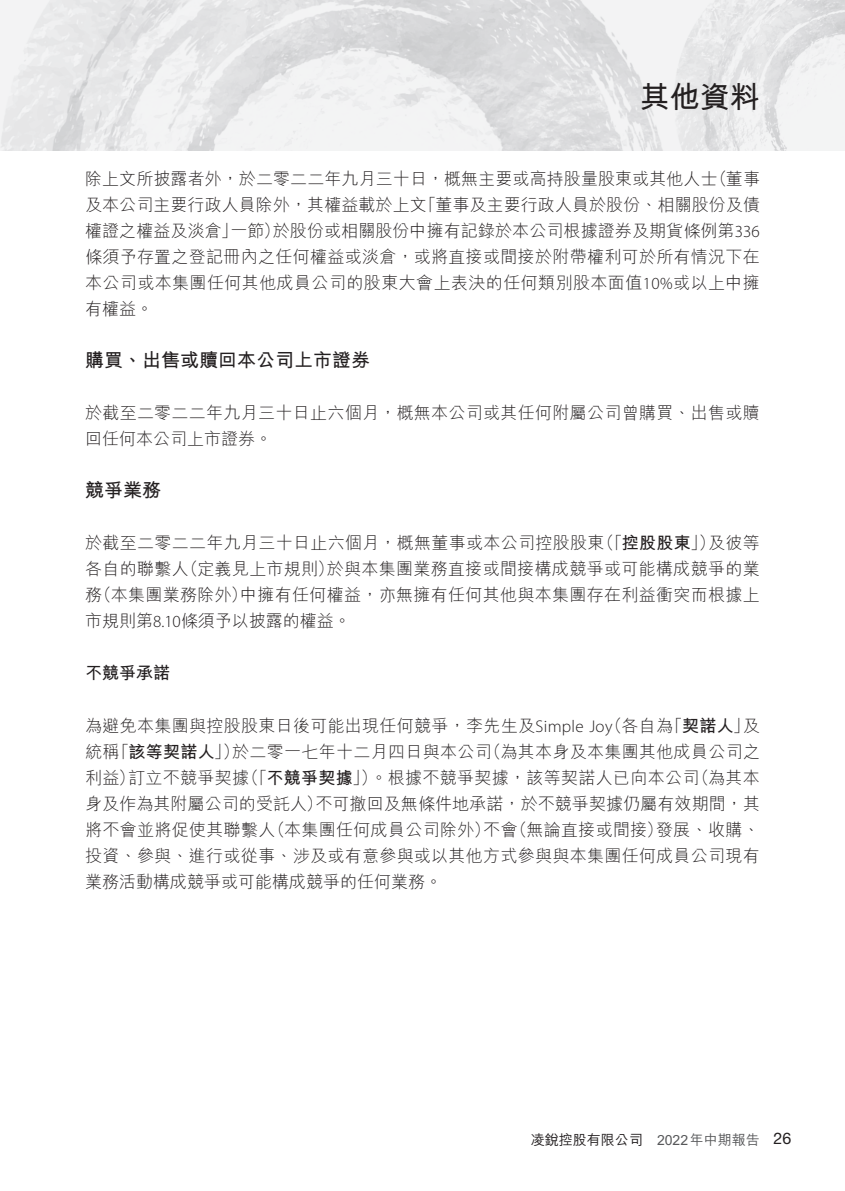
<style>
.page{position:relative;width:845px;height:1191px;background:#fff}
.page>*{position:absolute;margin:0;border:0;box-sizing:border-box;transform-origin:0 0}
.t1{font:700 30px "M Hei HK";color:#231f20}
.t2{font:700 19px "M Hei HK";color:#231f20}
.t3{font:300 17px/26px "M Hei HK";letter-spacing:.02em;color:#231f20}
.t4{font:300 17px/26px "M Hei HK";color:#231f20}
.t5{font:700 17px "M Hei HK";letter-spacing:.01em;color:#231f20}
.t6{font:16px "Helvetica Neue LT Std";color:#231f20}
.t7{font:500 14px "M Hei HK";color:#57585a}
.t8{font:500 14px "M Hei HK";color:#231f20}
.s1{font-family:"Myriad Pro"}
.s2{font-weight:700}
.s3{font-weight:300}
.s4{font-family:"Noto Sans CJ Ksc";font-weight:400}
</style>
<div class="page">
<svg style="left:0;top:0;width:845px;height:151px"></svg>
<h1 class="t1" style="left:640px;top:75px;width:121px">其他資料</h1>
<p class="t3" style="left:419px;top:165px;width:342px;text-indent:-334px">除上文所披露者外，於二零二二年九月三十日，概無主要或高持股量股東或其他人士<br>「董事及主要行政人員於股份、相關股份及債</p>
<p class="t3" style="left:710px;top:165px;width:51px">（董事</p>
<p class="t3" style="left:273px;top:191px;width:488px;text-indent:-188px">及本公司主要行政人員除外，其權益載於上文<br>於股份或相關股份中擁有記錄於本公司根據證券及期貨條例第<span class="s1">336</span></p>
<p class="t3" style="left:230px;top:217px;width:51px">一節）</p>
<p class="t3" style="left:85px;top:217px;width:676px">權證之權益及淡倉」<br>條須予存置之登記冊內之任何權益或淡倉，或將直接或間接於附帶權利可於所有情況下在本公司或本集團任何其他成員公司的股東大會上表決的任何類別股本面值<span class="s1">10%</span>或以上中擁有權益。</p>
<p class="t2" style="left:85px;top:346px;width:286px">購買、出售或贖回本公司上市證券</p>
<p class="t3" style="left:85px;top:399px;width:676px">於截至二零二二年九月三十日止六個月，概無本公司或其任何附屬公司曾購買、出售或贖回任何本公司上市證券。</p>
<p class="t2" style="left:85px;top:476px;width:77px">競爭業務</p>
<p class="t3" style="left:708px;top:529px;width:53px">及彼等</p>
<p class="t3" style="left:597px;top:529px;width:119px">（「<span class="s2">控股股東</span>」）</p>
<p class="t3" style="left:327px;top:529px;width:434px;text-indent:-242px">於截至二零二二年九月三十日止六個月，概無董事或本公司控股股東<br>於與本集團業務直接或間接構成競爭或可能構成競爭的業</p>
<p class="t3" style="left:182px;top:555px;width:154px">（定義見上市規則）</p>
<p class="t3" style="left:85px;top:555px;width:105px">各自的聯繫人</p>
<p class="t3" style="left:240px;top:581px;width:521px">中擁有任何權益，亦無擁有任何其他與本集團存在利益衝突而根據上</p>
<p class="t4" style="left:85px;top:581px;width:267px">（務本集團業務除外）<br>市規則第<span class="s1">8.10</span>條須予以披露的權益。</p>
<p class="t5" style="left:85px;top:661px;width:86px">不競爭承諾</p>
<p class="t3" style="left:605px;top:711px;width:69px">（各自為</p>
<p class="t3" style="left:484px;top:711px;width:277px;text-indent:-399px">為避免本集團與控股股東日後可能出現任何競爭，李先生及<span class="s1">Simple Joy<br></span>（為其本身及本集團其他成員公司之</p>
<p class="t3" style="left:666px;top:711px;width:95px">「<span class="s2">契諾人</span>及」</p>
<p class="t5" style="left:112px;top:739px;width:128px"><span class="s3">「</span>該等契諾人<span class="s3">」）</span></p>
<p class="t3" style="left:232px;top:737px;width:261px">於二零一七年十二月四日與本公司</p>
<p class="t3" style="left:85px;top:737px;width:36px">統稱</p>
<p class="t3" style="left:85px;top:763px;width:52px">利益）</p>
<p class="t3" style="left:242px;top:763px;width:459px">（「<span class="s2">不競爭契據</span>」）。根據不競爭契據，該等契諾人已向本公司</p>
<p class="t3" style="left:692px;top:763px;width:69px">（為其本</p>
<p class="t3" style="left:128px;top:763px;width:123px">訂立不競爭契據</p>
<p class="t3" style="left:85px;top:789px;width:239px">身及作為其附屬公司的受託人）</p>
<p class="t3" style="left:315px;top:789px;width:446px">不可撤回及無條件地承諾，於不競爭契據仍屬有效期間，其</p>
<p class="t3" style="left:268px;top:815px;width:223px">（本集團任何成員公司除外）</p>
<p class="t3" style="left:510px;top:815px;width:154px">（無論直接或間接）</p>
<p class="t3" style="left:85px;top:815px;width:676px">將不會並將促使其聯繫人<br>投資、參與、進行或從事、涉及或有意參與或以其他方式參與與本集團任何成員公司現有業務活動構成競爭或可能構成競爭的任何業務。</p>
<p class="t3" style="left:483px;top:815px;width:36px">不會</p>
<p class="t3" style="left:656px;top:815px;width:105px">發展、收購、</p>
<p class="t8" style="left:531px;top:1130px;width:113px">凌<span class="s4">銳</span>控股有限公司</p>
<p class="t7" style="left:657px;top:1130px;width:104px">2022年中期報告</p>
<p class="t6" style="left:773px;top:1128px;width:19px">26</p>
</div>
